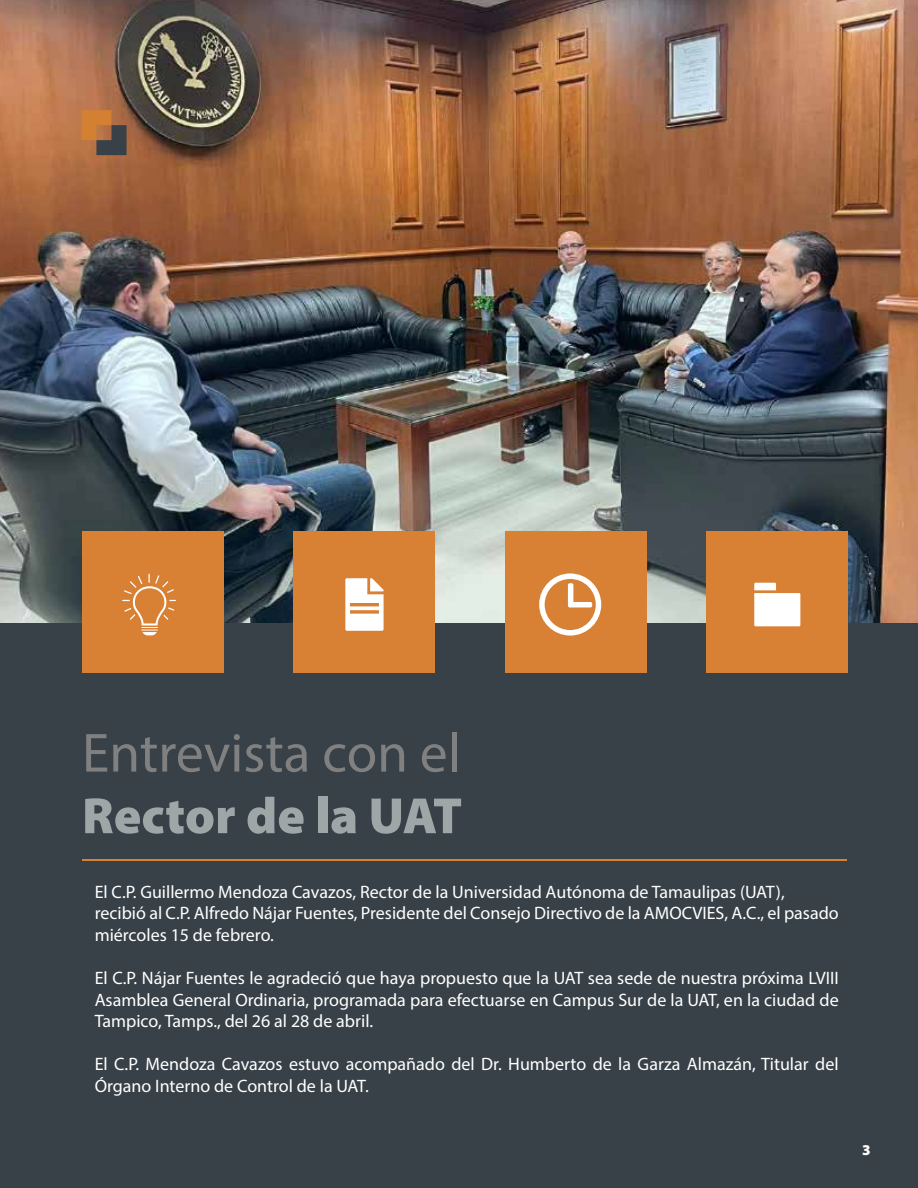
<style>
.page{position:relative;width:918px;height:1188px;background:#fff}
.page>*{position:absolute;margin:0;border:0;box-sizing:border-box;transform-origin:0 0}
.t1{font:55.5px "Myriad Pro";color:#808080}
.t2{font:900 51.3px "Myriad Pro";color:#9ea6a8}
.t3{font:18px/21.6px "Myriad Pro";color:#fff}
.t4{font:900 15px "Myriad Pro";color:#fff}
.s1{color:#000}
</style>
<div class="page">
<img style="left:0;top:0;width:918px;height:623px">
<div style="left:0;top:623px;width:918px;height:565px;background:#384147"></div>
<div style="left:294px;top:531px;width:141px;height:142px;background:#d88033"></div>
<div style="left:505px;top:531px;width:142px;height:142px;background:#d88033"></div>
<div style="left:82px;top:531px;width:142px;height:142px;background:#d88033"></div>
<div style="left:707px;top:531px;width:141px;height:142px;background:#d88033"></div>
<svg style="left:122px;top:574px;width:54px;height:61px"></svg>
<svg style="left:754px;top:583px;width:46px;height:43px;background:#f8eade"></svg>
<svg style="left:539px;top:573px;width:62px;height:63px"></svg>
<svg style="left:345px;top:578px;width:39px;height:53px;background:#f7e5d6"></svg>
<hr style="left:82px;top:859px;width:765px;height:2px;background:#d88033">
<svg style="left:81px;top:110px;width:46px;height:45px;background:#956540"></svg>
<h1 class="t1" style="left:82px;top:719px;width:380px">Entrevista con el</h1>
<h2 class="t2" style="left:82px;top:782px;width:382px">Rector de la UAT</h2>
<p class="t3" style="left:95px;top:880px;width:746px">El C.P. Guillermo Mendoza Cavazos, Rector de la Universidad Autónoma de Tamaulipas (UAT), recibió al C.P. Alfredo Nájar Fuentes, Presidente del Consejo Directivo de la AMOCVIES, A.C., el pasado miércoles 15 de febrero.</p>
<p class="t3" style="left:95px;top:967px;width:746px;text-align:justify">El C.P. Nájar Fuentes le agradeció que haya propuesto que la UAT sea sede de nuestra próxima LVIII Asamblea General Ordinaria, programada para efectuarse en Campus Sur de la UAT, en la ciudad de Tampico, Tamps., del 26 al 28 de abril.</p>
<p class="t3" style="left:95px;top:1053px;width:745px">El C.P. Mendoza Cavazos estuvo acompañado del Dr. Humberto de la Garza Almazán, Titular del<br>Órgano Interno de Control de la UAT.</p>
<p class="t4" style="left:862px;top:1140px;width:22px">3<span class="s1">3</span></p>
</div>
